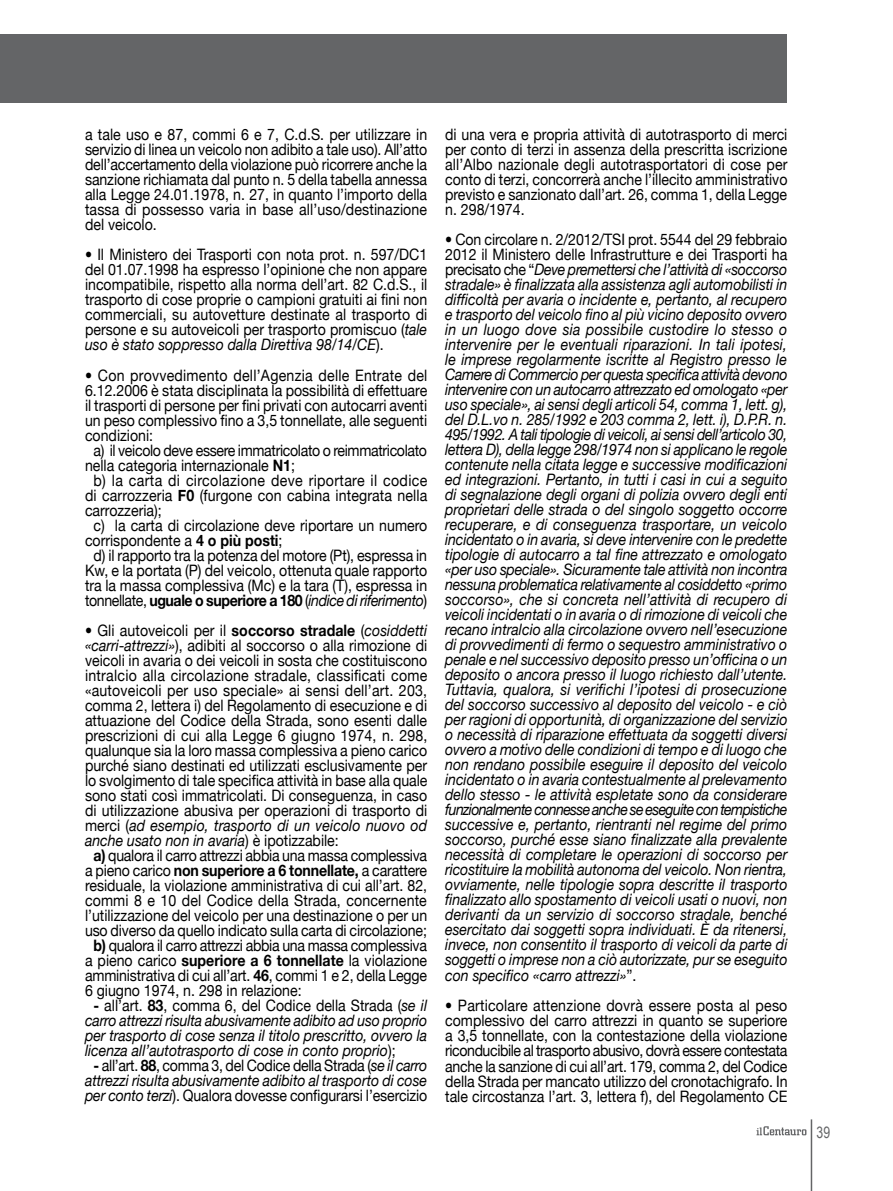
<style>
.page{position:relative;width:893px;height:1191px;background:#fff}
.page>*{position:absolute;margin:0;border:0;box-sizing:border-box;transform-origin:0 0}
.t1{font:15.75px/15px "Helvetica Neue";color:#000;text-align:justify;scale:.9 1}
.t2{font:italic 15.75px/15px "Helvetica Neue";color:#000;text-align:justify;scale:.9 1}
.t3{font:15.75px "Helvetica Neue";letter-spacing:-.02em;color:#000;scale:.9 1}
.t4{font:700 15.75px "Helvetica Neue";letter-spacing:-.03em;color:#000;scale:.9 1}
.t5{font:15.75px "Helvetica Neue";letter-spacing:-.025em;color:#000;scale:.9 1}
.t6{font:15.75px "Helvetica Neue";letter-spacing:.02em;color:#000;scale:.9 1}
.t7{font:700 15.75px "Helvetica Neue";letter-spacing:-.01em;color:#000;scale:.9 1}
.t8{font:15.75px "Helvetica Neue";letter-spacing:.025em;color:#000;scale:.9 1}
.t9{font:15.75px "Arial Narrow";color:#646567;scale:.95 1}
.s1{font-style:italic}
.s2{font-weight:700}
.s3{font-weight:400}
.s4{font-weight:400;font-style:italic}
.s5{font-style:normal}
.s6{font-weight:700;font-style:normal}
</style>
<div class="page">
<div style="left:0;top:34px;width:787px;height:68px;background:#646567"></div>
<svg style="left:756px;top:1126px;width:50px;height:9px"></svg>
<hr style="left:811px;top:1119px;width:1px;height:72px;background:#646567">
<p class="t1" style="left:85px;top:127px;width:382px">a tale uso e 87, commi 6 e 7, C.d.S. per utilizzare in servizio di linea un veicolo non adibito a tale uso). All’atto dell’accertamento della violazione può ricorrere anche la sanzione richiamata dal punto n. 5 della tabella annessa alla Legge 24.01.1978, n. 27, in quanto l’importo della tassa di possesso varia in base all’uso/destinazione del veicolo.</p>
<p class="t1" style="left:85px;top:247px;width:382px">• Il Ministero dei Trasporti con nota prot. n. 597/DC1 del 01.07.1998 ha espresso l’opinione che non appare incompatibile, rispetto alla norma dell’art. 82 C.d.S., il trasporto di cose proprie o campioni gratuiti ai fini non commerciali, su autovetture destinate al trasporto di persone e su autoveicoli per trasporto promiscuo (<span class="s1">tale uso è stato soppresso dalla Direttiva 98/14/CE</span>).</p>
<p class="t1" style="left:85px;top:367px;width:382px">• Con provvedimento dell’Agenzia delle Entrate del</p>
<p class="t1" style="left:85px;top:382px;width:382px">6.12.2006 è stata disciplinata la possibilità di effettuare</p>
<p class="t1" style="left:85px;top:397px;width:382px">il trasporti di persone per fini privati con autocarri aventi</p>
<p class="t1" style="left:85px;top:412px;width:382px">un peso complessivo fino a 3,5 tonnellate, alle seguenti</p>
<p class="t1" style="left:85px;top:427px;width:77px">condizioni:</p>
<p class="t5" style="left:94px;top:440px;width:372px">a) il veicolo deve essere immatricolato o reimmatricolato</p>
<p class="t1" style="left:85px;top:457px;width:235px">nella categoria internazionale <span class="s2">N1</span>;</p>
<p class="t8" style="left:94px;top:470px;width:372px">b) la carta di circolazione deve riportare il codice</p>
<p class="t1" style="left:85px;top:487px;width:382px">di carrozzeria <span class="s2">F0</span> (furgone con cabina integrata nella</p>
<p class="t1" style="left:85px;top:502px;width:87px">carrozzeria);</p>
<p class="t1" style="left:94px;top:517px;width:372px">c) la carta di circolazione deve riportare un numero</p>
<p class="t1" style="left:85px;top:532px;width:221px">corrispondente a <span class="s2">4 o più posti</span>;</p>
<p class="t1" style="left:94px;top:547px;width:372px">d) il rapporto tra la potenza del motore (Pt), espressa in</p>
<p class="t1" style="left:85px;top:562px;width:382px">Kw, e la portata (P) del veicolo, ottenuta quale rapporto</p>
<p class="t1" style="left:85px;top:577px;width:382px">tra la massa complessiva (Mc) e la tara (T), espressa in</p>
<p class="t4" style="left:85px;top:590px;width:382px"><span class="s3">tonnellate,</span> uguale o superiore a 180 <span class="s3">(</span><span class="s4">indice di riferimento</span><span class="s3">)</span></p>
<p class="t1" style="left:85px;top:622px;width:382px">• Gli autoveicoli per il <span class="s2">soccorso stradale</span> (<span class="s1">cosiddetti</span></p>
<p class="t1" style="left:85px;top:637px;width:382px"><span class="s1">«carri-attrezzi»</span>), adibiti al soccorso o alla rimozione di</p>
<p class="t1" style="left:85px;top:652px;width:382px">veicoli in avaria o dei veicoli in sosta che costituiscono</p>
<p class="t6" style="left:85px;top:665px;width:382px">intralcio alla circolazione stradale, classificati come</p>
<p class="t1" style="left:85px;top:682px;width:382px">«autoveicoli per uso speciale» ai sensi dell’art. 203,</p>
<p class="t1" style="left:85px;top:697px;width:382px">comma 2, lettera i) del Regolamento di esecuzione e di</p>
<p class="t1" style="left:85px;top:712px;width:382px">attuazione del Codice della Strada, sono esenti dalle</p>
<p class="t1" style="left:85px;top:727px;width:382px">prescrizioni di cui alla Legge 6 giugno 1974, n. 298,</p>
<p class="t1" style="left:85px;top:742px;width:382px">qualunque sia la loro massa complessiva a pieno carico</p>
<p class="t1" style="left:85px;top:757px;width:382px">purché siano destinati ed utilizzati esclusivamente per</p>
<p class="t1" style="left:85px;top:772px;width:382px">lo svolgimento di tale specifica attività in base alla quale</p>
<p class="t1" style="left:85px;top:787px;width:382px">sono stati così immatricolati. Di conseguenza, in caso</p>
<p class="t1" style="left:85px;top:802px;width:382px">di utilizzazione abusiva per operazioni di trasporto di</p>
<p class="t2" style="left:85px;top:817px;width:382px"><span class="s5">merci (</span>ad esempio, trasporto di un veicolo nuovo od</p>
<p class="t2" style="left:85px;top:832px;width:284px">anche usato non in avaria<span class="s5">) è ipotizzabile:</span></p>
<p class="t3" style="left:94px;top:845px;width:372px"><span class="s2">a)</span> qualora il carro attrezzi abbia una massa complessiva</p>
<p class="t7" style="left:85px;top:860px;width:382px"><span class="s3">a pieno carico</span> non superiore a 6 tonnellate, <span class="s3">a carattere</span></p>
<p class="t1" style="left:85px;top:877px;width:382px">residuale, la violazione amministrativa di cui all’art. 82,</p>
<p class="t1" style="left:85px;top:892px;width:381px">commi 8 e 10 del Codice della Strada, concernente</p>
<p class="t1" style="left:85px;top:907px;width:382px">l’utilizzazione del veicolo per una destinazione o per un</p>
<p class="t1" style="left:85px;top:922px;width:382px">uso diverso da quello indicato sulla carta di circolazione;</p>
<p class="t3" style="left:94px;top:935px;width:372px"><span class="s2">b)</span> qualora il carro attrezzi abbia una massa complessiva</p>
<p class="t1" style="left:85px;top:952px;width:382px">a pieno carico <span class="s2">superiore a 6 tonnellate</span> la violazione</p>
<p class="t1" style="left:85px;top:967px;width:382px">amministrativa di cui all’art. <span class="s2">46</span>, commi 1 e 2, della Legge</p>
<p class="t1" style="left:85px;top:982px;width:242px">6 giugno 1974, n. 298 in relazione:</p>
<p class="t2" style="left:85px;top:997px;width:382px;text-indent:9px"><span class="s6">-</span> <span class="s5">all’art.</span> <span class="s6">83</span><span class="s5">, comma 6, del Codice della Strada (</span>se il carro attrezzi risulta abusivamente adibito ad uso proprio per trasporto di cose senza il titolo prescritto, ovvero la licenza all’autotrasporto di cose in conto proprio<span class="s5">);</span></p>
<p class="t1" style="left:85px;top:1057px;width:382px;text-align:center"><span class="s2">-</span> all’art. <span class="s2">88</span>, comma 3, del Codice della Strada (<span class="s1">se il carro attrezzi risulta abusivamente adibito al trasporto di cose per conto terzi</span>). Qualora dovesse configurarsi l’esercizio</p>
<p class="t1" style="left:445px;top:127px;width:382px">di una vera e propria attività di autotrasporto di merci per conto di terzi in assenza della prescritta iscrizione all’Albo nazionale degli autotrasportatori di cose per conto di terzi, concorrerà anche l’illecito amministrativo previsto e sanzionato dall’art. 26, comma 1, della Legge n. 298/1974.</p>
<p class="t2" style="left:445px;top:232px;width:382px"><span class="s5">• Con circolare n. 2/2012/TSI prot. 5544 del 29 febbraio 2012 il Ministero delle Infrastrutture e dei Trasporti ha precisato che “</span>Deve premettersi che l’attività di «soccorso stradale» è finalizzata alla assistenza agli automobilisti in difficoltà per avaria o incidente e, pertanto, al recupero e trasporto del veicolo fino al più vicino deposito ovvero in un luogo dove sia possibile custodire lo stesso o intervenire per le eventuali riparazioni. In tali ipotesi, le imprese regolarmente iscritte al Registro presso le Camere di Commercio per questa specifica attività devono intervenire con un autocarro attrezzato ed omologato «per uso speciale», ai sensi degli articoli 54, comma 1, lett. g), del D.L.vo n. 285/1992 e 203 comma 2, lett. i), D.P.R. n.<br>495/1992. A tali tipologie di veicoli, ai sensi dell’articolo 30, lettera D), della legge 298/1974 non si applicano le regole contenute nella citata legge e successive modificazioni ed integrazioni. Pertanto, in tutti i casi in cui a seguito di segnalazione degli organi di polizia ovvero degli enti proprietari delle strada o del singolo soggetto occorre recuperare, e di conseguenza trasportare, un veicolo incidentato o in avaria, si deve intervenire con le predette tipologie di autocarro a tal fine attrezzato e omologato «per uso speciale». Sicuramente tale attività non incontra nessuna problematica relativamente al cosiddetto «primo soccorso», che si concreta nell’attività di recupero di veicoli incidentati o in avaria o di rimozione di veicoli che recano intralcio alla circolazione ovvero nell’esecuzione di provvedimenti di fermo o sequestro amministrativo o penale e nel successivo deposito presso un’officina o un deposito o ancora presso il luogo richiesto dall’utente.<br>Tuttavia, qualora, si verifichi l’ipotesi di prosecuzione del soccorso successivo al deposito del veicolo - e ciò per ragioni di opportunità, di organizzazione del servizio o necessità di riparazione effettuata da soggetti diversi ovvero a motivo delle condizioni di tempo e di luogo che non rendano possibile eseguire il deposito del veicolo incidentato o in avaria contestualmente al prelevamento dello stesso - le attività espletate sono da considerare funzionalmente connesse anche se eseguite con tempistiche successive e, pertanto, rientranti nel regime del primo soccorso, purché esse siano finalizzate alla prevalente necessità di completare le operazioni di soccorso per ricostituire la mobilità autonoma del veicolo. Non rientra, ovviamente, nelle tipologie sopra descritte il trasporto finalizzato allo spostamento di veicoli usati o nuovi, non derivanti da un servizio di soccorso stradale, benché esercitato dai soggetti sopra individuati. È da ritenersi, invece, non consentito il trasporto di veicoli da parte di soggetti o imprese non a ciò autorizzate, pur se eseguito con specifico «carro attrezzi»<span class="s5">”.</span></p>
<p class="t1" style="left:445px;top:997px;width:382px">• Particolare attenzione dovrà essere posta al peso complessivo del carro attrezzi in quanto se superiore a 3,5 tonnellate, con la contestazione della violazione riconducibile al trasporto abusivo, dovrà essere contestata anche la sanzione di cui all’art. 179, comma 2, del Codice della Strada per mancato utilizzo del cronotachigrafo. In tale circostanza l’art. 3, lettera f), del Regolamento CE</p>
<p class="t9" style="left:816px;top:1120px;width:16px">39</p>
</div>
